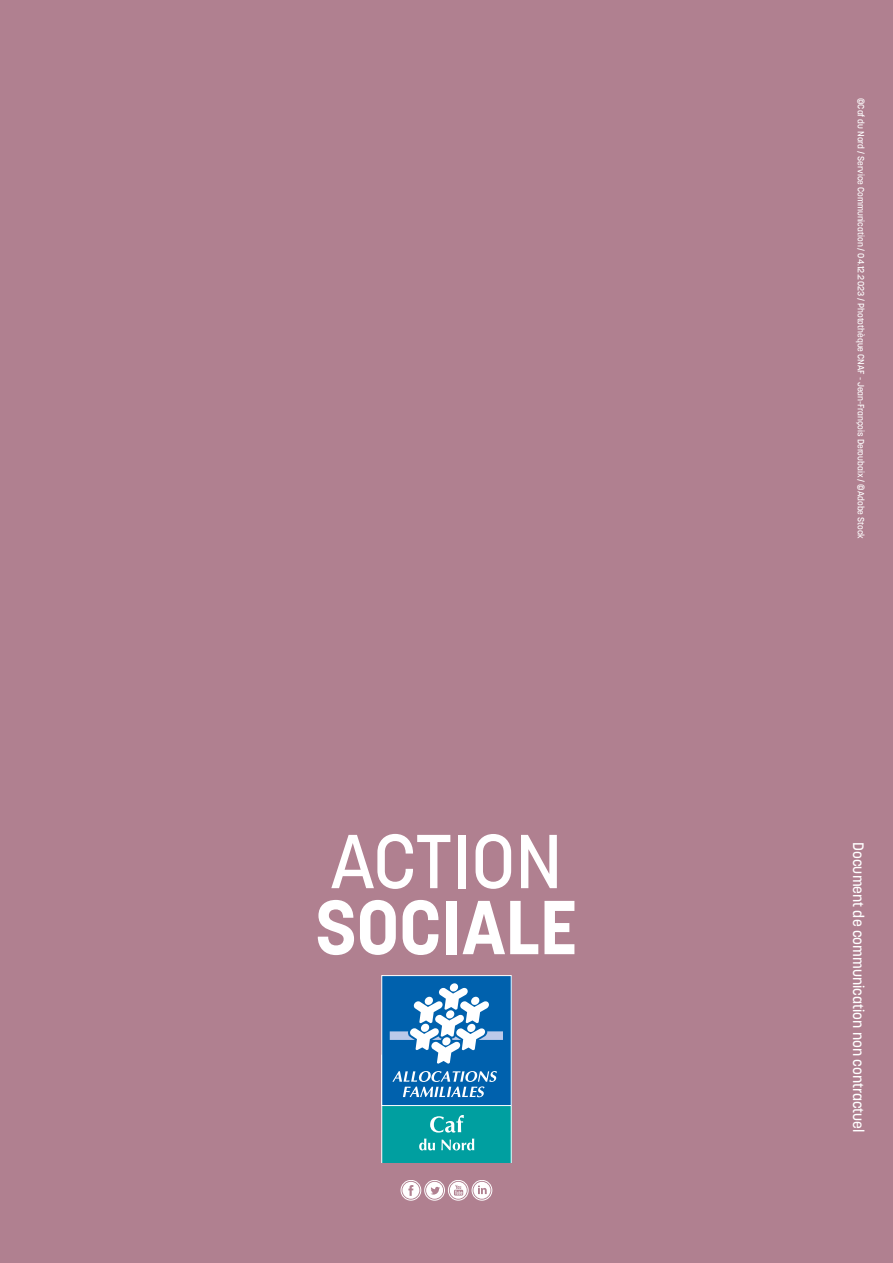
<style>
.page{position:relative;width:893px;height:1263px;background:#b08090}
.page>*{position:absolute;margin:0;border:0;box-sizing:border-box;transform-origin:0 0}
.t1{font:700 75.6px "Korolev";color:#fff}
.t2{font:500 75.6px "Korolev";color:#fff}
.t3{font:500 15px "Korolev";color:#fff}
.t4{font:500 9px "Korolev";color:#fff}
</style>
<div class="page">
<div style="left:382px;top:1055px;width:129px;height:108px;background:#009fa0"></div>
<div style="left:382px;top:975px;width:129px;height:130px;background:#0061ad"></div>
<div style="left:382px;top:975px;width:129px;height:131px;border:1px solid #fff"></div>
<div style="left:450px;top:983px;width:8px;height:8px;background:#fff;border-radius:50%"></div>
<svg style="left:390px;top:988px;width:113px;height:76px"></svg>
<svg style="left:392px;top:1071px;width:105px;height:26px"></svg>
<svg style="left:430px;top:1115px;width:34px;height:17px"></svg>
<svg style="left:419px;top:1138px;width:16px;height:12px"></svg>
<svg style="left:441px;top:1138px;width:33px;height:12px"></svg>
<div style="left:424px;top:1180px;width:21px;height:20px;border:1px solid #fff;border-radius:50%"></div>
<svg style="left:426px;top:1182px;width:17px;height:17px"></svg>
<div style="left:401px;top:1180px;width:20px;height:20px;border:1px solid #fff;border-radius:50%"></div>
<svg style="left:402px;top:1182px;width:17px;height:17px"></svg>
<div style="left:448px;top:1180px;width:20px;height:20px;border:1px solid #fff;border-radius:50%"></div>
<svg style="left:450px;top:1182px;width:17px;height:17px"></svg>
<div style="left:472px;top:1180px;width:20px;height:20px;border:1px solid #fff;border-radius:50%"></div>
<svg style="left:473px;top:1182px;width:17px;height:17px"></svg>
<h1 class="t2" style="left:330px;top:814px;width:234px">ACTION</h1>
<h1 class="t1" style="left:315px;top:880px;width:264px">SOCIALE</h1>
<p class="t4" style="left:867px;top:98px;width:442px;rotate:90deg">©Caf du Nord / Service Communication / 04.12.2023 / Photothèque CNAF - Jean-François Deroubaix / ©Adobe Stock</p>
<h2 class="t3" style="left:868px;top:842px;width:292px;rotate:90deg">Document de communication non contractuel</h2>
</div>
